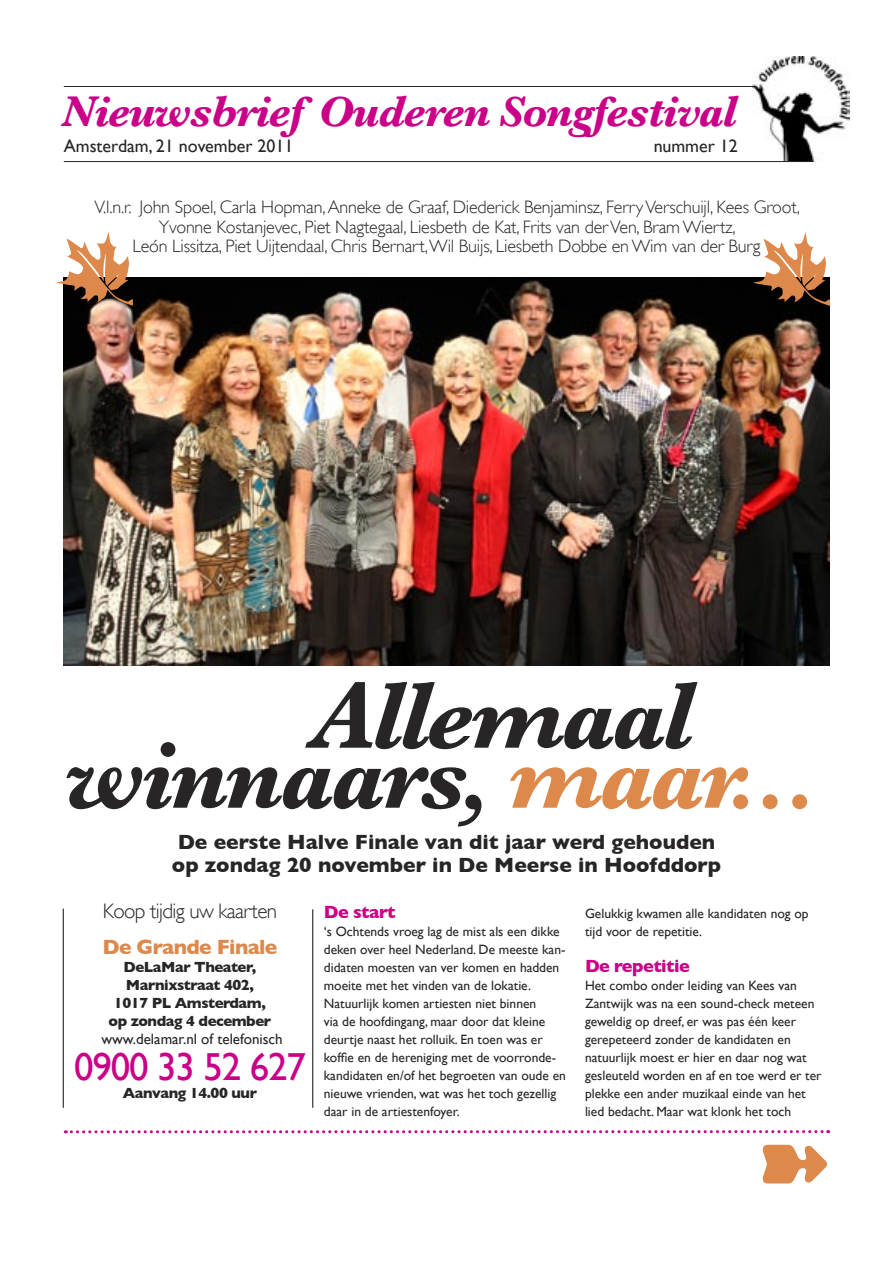
<style>
.page{position:relative;width:893px;height:1263px;background:#fff}
.page>*{position:absolute;margin:0;border:0;box-sizing:border-box;transform-origin:0 0}
.t1{font:italic 700 97.05px "Baskerville";letter-spacing:-.04em;color:#272525}
.t2{font:73.5px "Df Incidentals Plain";color:#dd894c}
.t3{font:italic 700 45px "Baskerville";letter-spacing:-.03em;color:#ca0088}
.t4{font:39px "Gill Sans";letter-spacing:-.03em;color:#ca0088}
.t5{font:700 21px "Gill Sans";color:#272525}
.t6{font:300 21px "Gill Sans";letter-spacing:-.03em;color:#272525}
.t7{font:700 21px "Gill Sans";letter-spacing:-.03em;color:#dd894c}
.t8{font:300 18px "Gill Sans";letter-spacing:-.01em;color:#272525}
.t9{font:18px "Gill Sans";color:#272525}
.t10{font:700 18px "Gill Sans";letter-spacing:-.03em;color:#ca0088}
.t11{font:700 15px "Gill Sans";letter-spacing:-.03em;color:#272525}
.t12{font:15px "Gill Sans";color:#272525}
.t13{font:13.5px/18px "Gill Sans";color:#272525}
.s1{color:#dd894c}
</style>
<div class="page">
<img style="left:753px;top:56px;width:97px;height:105px">
<hr style="left:64px;top:86px;width:689px;height:1px;background:#272525">
<hr style="left:64px;top:161px;width:749px;height:1px;background:#272525">
<img style="left:64px;top:277px;width:765px;height:388px">
<hr style="left:312px;top:909px;width:1px;height:199px;background:#272525">
<hr style="left:63px;top:909px;width:1px;height:199px;background:#272525">
<svg style="left:65px;top:1130px;width:764px;height:3px"></svg>
<p class="t3" style="left:62px;top:85px;width:676px">Nieuwsbrief Ouderen Songfestival</p>
<p class="t9" style="left:64px;top:136px;width:231px">Amsterdam, 21 november 2011</p>
<p class="t9" style="left:654px;top:136px;width:86px">nummer 12</p>
<p class="t8" style="left:95px;top:197px;width:707px">V.l.n.r. John Spoel, Carla Hopman, Anneke de Graaf, Diederick Benjaminsz, Ferry Verschuijl, Kees Groot,</p>
<p class="t8" style="left:159px;top:216px;width:578px">Yvonne Kostanjevec, Piet Nagtegaal, Liesbeth de Kat, Frits van der Ven, Bram Wiertz,</p>
<p class="t2" style="left:53px;top:226px;width:86px">b</p>
<p class="t8" style="left:132px;top:236px;width:630px">León Lissitza, Piet Uijtendaal, Chris Bernart, Wil Buijs, Liesbeth Dobbe en Wim van der Burg</p>
<p class="t2" style="left:750px;top:226px;width:86px">b</p>
<p class="t1" style="left:309px;top:659px;width:385px">Allemaal</p>
<p class="t1" style="left:65px;top:719px;width:755px">winnaars, <span class="s1">maar...</span></p>
<p class="t5" style="left:178px;top:830px;width:539px">De eerste Halve Finale van dit jaar werd gehouden</p>
<p class="t5" style="left:172px;top:852px;width:551px">op zondag 20 november in De Meerse in Hoofddorp</p>
<p class="t6" style="left:103px;top:899px;width:176px">Koop tijdig uw kaarten</p>
<p class="t7" style="left:102px;top:935px;width:176px">De Grande Finale</p>
<p class="t11" style="left:124px;top:958px;width:134px">DeLaMar Theater,</p>
<p class="t11" style="left:126px;top:976px;width:130px">Marnixstraat 402,</p>
<p class="t11" style="left:114px;top:994px;width:153px">1017 PL Amsterdam,</p>
<p class="t11" style="left:109px;top:1012px;width:164px">op zondag 4 december</p>
<p class="t12" style="left:101px;top:1030px;width:183px">www.delamar.nl of telefonisch</p>
<p class="t4" style="left:74px;top:1044px;width:233px">0900 33 52 627</p>
<p class="t11" style="left:123px;top:1084px;width:136px">Aanvang 14.00 uur</p>
<p class="t10" style="left:324px;top:901px;width:73px">De start</p>
<p class="t13" style="left:324px;top:922px;width:243px">‘s Ochtends vroeg lag de mist als een dikke deken over heel Nederland. De meeste kan&shy;didaten moesten van ver komen en hadden moeite met het vinden van de lokatie.</p>
<p class="t13" style="left:324px;top:994px;width:244px">Natuurlijk komen artiesten niet binnen<br>via de hoofdingang, maar door dat kleine deurtje naast het rolluik. En toen was er koffie en de hereniging met de voorronde&shy;kandidaten en/of het begroeten van oude en nieuwe vrienden, wat was het toch gezellig daar in de artiestenfoyer.</p>
<p class="t13" style="left:585px;top:904px;width:225px">Gelukkig kwamen alle kandidaten nog op tijd voor de repetitie.</p>
<p class="t10" style="left:585px;top:955px;width:106px">De repetitie</p>
<p class="t13" style="left:585px;top:976px;width:231px">Het combo onder leiding van Kees van<br>Zantwijk was na een sound-check meteen geweldig op dreef, er was pas één keer</p>
<p class="t13" style="left:585px;top:1030px;width:238px">gerepeteerd zonder de kandidaten en natuurlijk moest er hier en daar nog wat gesleuteld worden en af en toe werd er ter plekke een ander muzikaal einde van het lied bedacht. Maar wat klonk het toch</p>
</div>
